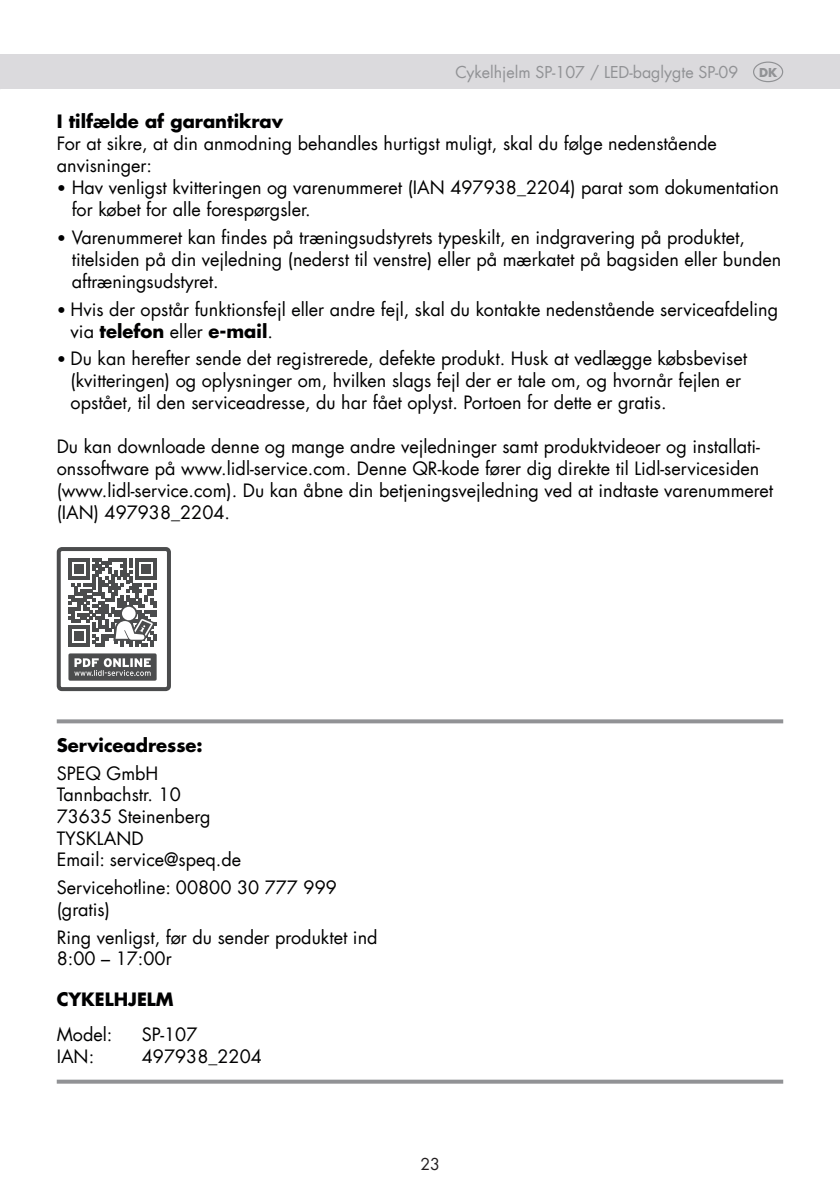
<style>
.page{position:relative;width:840px;height:1191px;background:#fff}
.page>*{position:absolute;margin:0;border:0;box-sizing:border-box;transform-origin:0 0}
.t1{font:18px/22px "Futura Com";color:#000001}
.t2{font:700 18px "Futura Com";color:#000001}
.t3{font:16px "Futura Com";color:#919295}
.t4{font:16px "Futura Com";color:#231f20}
.t5{font:700 12px "Futura Com";color:#919295}
.s1{font-family:"DINOT"}
.s2{font-weight:700}
</style>
<div class="page">
<div style="left:0;top:54px;width:839px;height:35px;background:#dbdadd"></div>
<div style="left:752px;top:62px;width:30px;height:20px;border:1px solid #919295;border-radius:50%"></div>
<svg style="left:57px;top:719px;width:725px;height:4px;background:#9b9c9e"></svg>
<svg style="left:57px;top:1079px;width:725px;height:4px;background:#a3a4a6"></svg>
<div style="left:57px;top:547px;width:114px;height:144px;border:4px solid #4b4c4d;border-radius:3px"></div>
<div style="left:68px;top:653px;width:88px;height:27px;background:#4b4c4d;border-radius:2px"></div>
<svg style="left:74px;top:658px;width:77px;height:18px"></svg>
<svg style="left:68px;top:559px;width:88px;height:87px"></svg>
<p class="t3" style="left:455px;top:61px;width:284px">Cykelhjelm SP-107 / LED-baglygte SP-09</p>
<p class="t5" style="left:758px;top:63px;width:20px">DK</p>
<p class="t2" style="left:57px;top:108px;width:228px">I tilfælde af garantikrav</p>
<p class="t1" style="left:57px;top:132px;width:661px">For at sikre, at din anmodning behandles hurtigst muligt, skal du følge nedenstående</p>
<p class="t1" style="left:57px;top:154px;width:97px">anvisninger:</p>
<p class="t1" style="left:57px;top:176px;width:723px"><span class="s1">∙</span> Hav venligst kvitteringen og varenummeret (IAN 497938_2204) parat som dokumentation</p>
<p class="t1" style="left:72px;top:198px;width:240px">for købet for alle forespørgsler.</p>
<p class="t1" style="left:72px;top:226px;width:710px;text-indent:-15px"><span class="s1">∙</span> Varenummeret kan findes på træningsudstyrets typeskilt, en indgravering på produktet, titelsiden på din vejledning (nederst til venstre) eller på mærkatet på bagsiden eller bunden aftræningsudstyret.</p>
<p class="t1" style="left:71px;top:298px;width:708px;text-indent:-14px"><span class="s1">∙</span> Hvis der opstår funktionsfejl eller andre fejl, skal du kontakte nedenstående serviceafdeling via <span class="s2">telefon</span> eller <span class="s2">e-mail</span>.</p>
<p class="t1" style="left:71px;top:347px;width:677px;text-indent:-14px"><span class="s1">∙</span> Du kan herefter sende det registrerede, defekte produkt. Husk at vedlægge købsbeviset (kvitteringen) og oplysninger om, hvilken slags fejl der er tale om, og hvornår fejlen er opstået, til den serviceadresse, du har fået oplyst. Portoen for dette er gratis.</p>
<p class="t1" style="left:57px;top:435px;width:717px">Du kan downloade denne og mange andre vejledninger samt produktvideoer og installati&shy;onssoftware på www.lidl-service.com. Denne QR-kode fører dig direkte til Lidl-servicesiden (www.lidl-service.com). Du kan åbne din betjeningsvejledning ved at indtaste varenummeret (IAN) 497938_2204.</p>
<p class="t2" style="left:57px;top:731px;width:147px">Serviceadresse:</p>
<p class="t1" style="left:57px;top:762px;width:186px">SPEQ GmbH<br>Tannbachstr. 10<br>73635 Steinenberg<br>TYSKLAND<br>Email: service@speq.de</p>
<p class="t1" style="left:57px;top:876px;width:281px">Servicehotline: 00800 30 777 999 (gratis)</p>
<p class="t1" style="left:57px;top:926px;width:322px">Ring venligst, før du sender produktet ind<br>8:00 – 17:00r</p>
<p class="t2" style="left:57px;top:985px;width:118px">CYKELHJELM</p>
<p class="t1" style="left:57px;top:1022px;width:57px">Model:</p>
<p class="t1" style="left:142px;top:1022px;width:57px">SP-107</p>
<p class="t1" style="left:57px;top:1044px;width:39px">IAN:</p>
<p class="t1" style="left:142px;top:1044px;width:121px">497938_2204</p>
<p class="t4" style="left:420px;top:1153px;width:21px">23</p>
</div>
